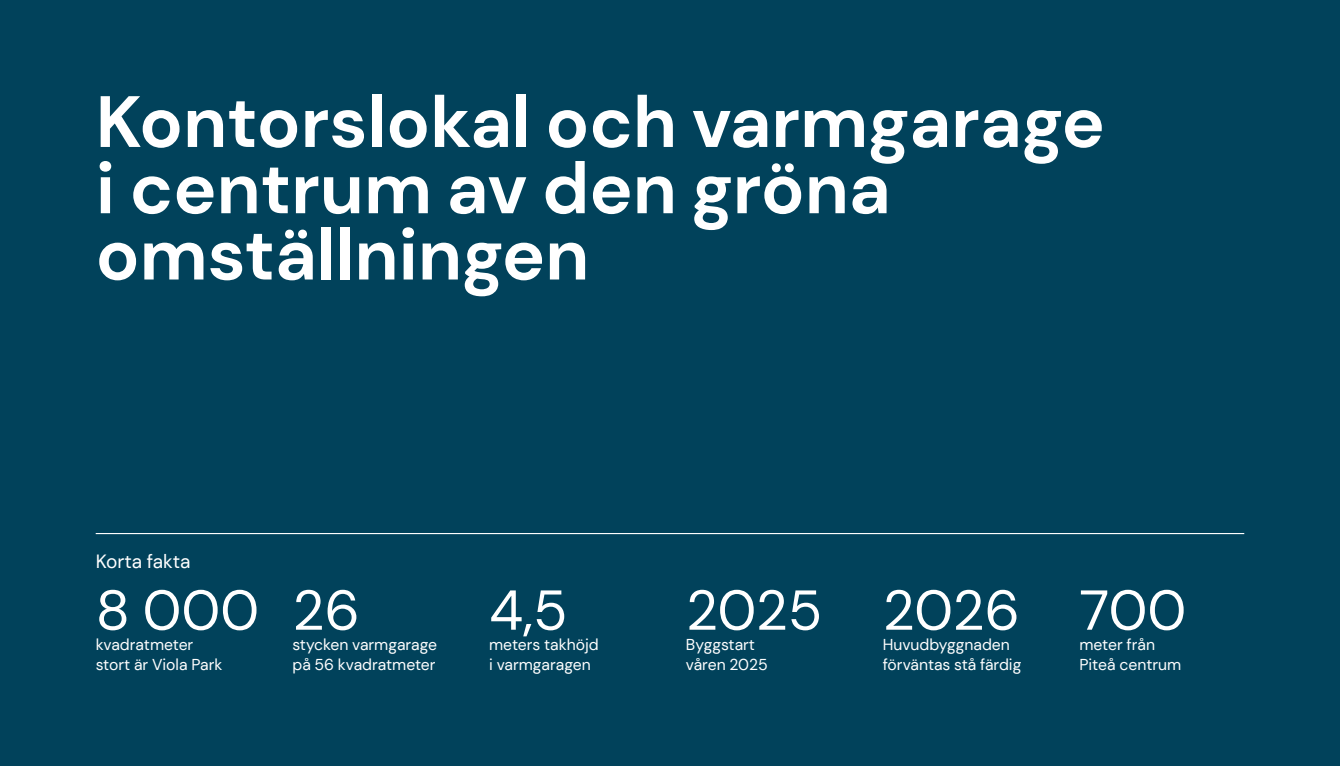
<style>
.page{position:relative;width:1340px;height:766px;background:#fff}
.page>*{position:absolute;margin:0;border:0;box-sizing:border-box;transform-origin:0 0}
.t1{font:700 72.45px/66.1px "DM Sans";color:#fff}
.t2{font:56.02px "DM Sans";color:#fff}
.t3{font:19.12px "DM Sans";color:#fff}
.t4{font:15.75px/20.2px "DM Sans";color:#fff}
</style>
<div class="page">
<div style="left:0;top:0;width:1339px;height:765px;background:#01425b"></div>
<hr style="left:96px;top:533px;width:1148px;height:1px;background:#fff">
<p class="t1" style="left:96px;top:88px;width:1010px">Kontorslokal och varmgarage i centrum av den gröna omställningen</p>
<p class="t3" style="left:96px;top:549px;width:96px">Korta fakta</p>
<p class="t2" style="left:96px;top:575px;width:165px">8 000</p>
<p class="t4" style="left:96px;top:634px;width:128px">kvadratmeter stort är Viola Park</p>
<p class="t2" style="left:292px;top:575px;width:69px">26</p>
<p class="t4" style="left:292px;top:634px;width:146px">stycken varmgarage</p>
<p class="t4" style="left:292px;top:654px;width:145px">på 56 kvadratmeter</p>
<p class="t2" style="left:489px;top:575px;width:80px">4,5</p>
<p class="t4" style="left:489px;top:634px;width:111px">meters takhöjd i varmgaragen</p>
<p class="t2" style="left:686px;top:575px;width:138px">2025</p>
<p class="t4" style="left:686px;top:634px;width:83px">Byggstart våren 2025</p>
<p class="t2" style="left:882px;top:575px;width:139px">2026</p>
<p class="t4" style="left:882px;top:634px;width:140px">Huvudbyggnaden förväntas stå färdig</p>
<p class="t2" style="left:1079px;top:575px;width:108px">700</p>
<p class="t4" style="left:1079px;top:634px;width:103px">meter från<br>Piteå centrum</p>
</div>
